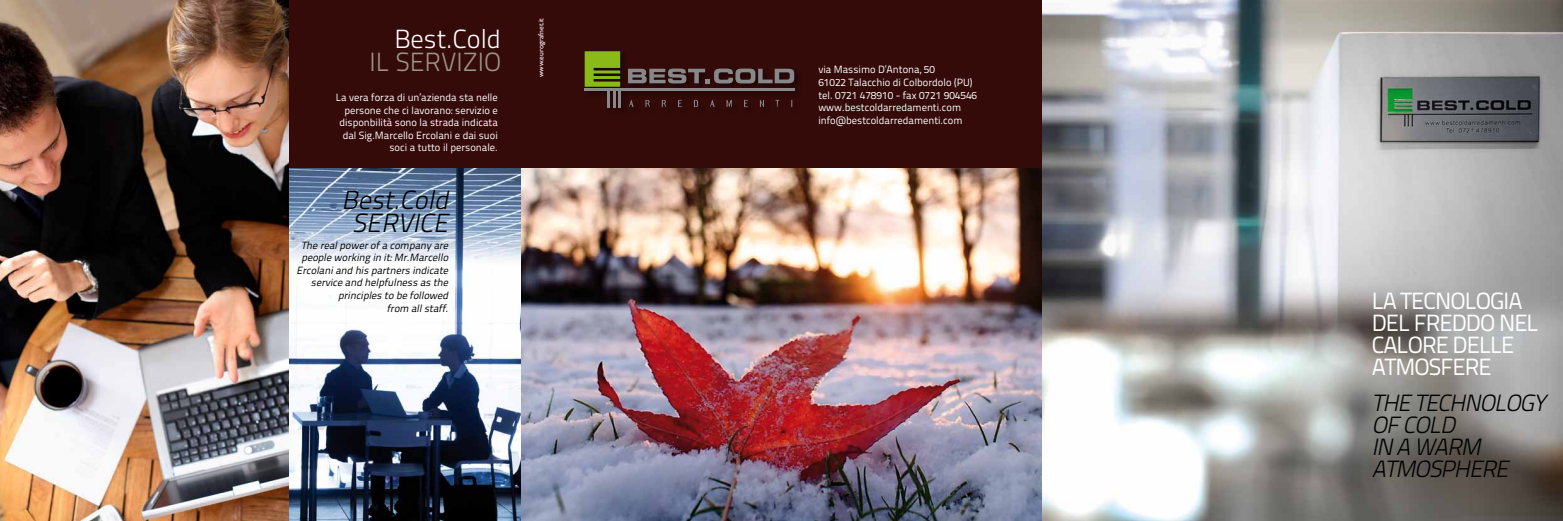
<style>
.page{position:relative;width:1563px;height:521px;background:#fff}
.page>*{position:absolute;margin:0;border:0;box-sizing:border-box;transform-origin:0 0}
.t1{font:italic 300 26.25px/22.8px "Titillium Text 22 L";color:#000}
.t2{font:300 26.25px "Titillium Text 22 L";color:#9c9588}
.t3{font:300 26.25px "Titillium Text 22 L";color:#fff}
.t4{font:23.45px/21.9px "Titillium Text 22 L";letter-spacing:-.04em;color:#fff}
.t5{font:italic 300 23.45px/21.9px "Titillium Text 22 L";color:#000}
.t6{font:10.5px/12.6px "Titillium Text 22 L";color:#fff}
.t7{font:italic 10.5px/12.6px "Titillium Text 22 L";letter-spacing:-.265em;color:#000;text-align:right}
.t8{font:7.61px "Gill Sans";color:#fff}
</style>
<div class="page">
<img style="left:1042px;top:0;width:521px;height:521px">
<img style="left:521px;top:167px;width:521px;height:354px">
<img style="left:289px;top:167px;width:232px;height:354px">
<div style="left:0;top:0;width:1042px;height:167px;background:#340b09"></div>
<div style="left:583px;top:50px;width:220px;height:67px;background:#000;opacity:.5"></div>
<svg style="left:628px;top:69px;width:166px;height:14px"></svg>
<hr style="left:618px;top:89px;width:3px;height:19px;background:#87888a">
<svg style="left:585px;top:51px;width:35px;height:57px"></svg>
<hr style="left:607px;top:89px;width:3px;height:19px;background:#87888a">
<hr style="left:585px;top:88px;width:210px;height:3px;background:#87888a">
<svg style="left:629px;top:100px;width:4px;height:7px"></svg>
<svg style="left:645px;top:100px;width:5px;height:7px"></svg>
<svg style="left:662px;top:100px;width:4px;height:7px"></svg>
<svg style="left:678px;top:100px;width:4px;height:7px"></svg>
<svg style="left:694px;top:100px;width:4px;height:7px"></svg>
<svg style="left:710px;top:100px;width:4px;height:7px"></svg>
<svg style="left:726px;top:100px;width:6px;height:7px"></svg>
<svg style="left:744px;top:100px;width:4px;height:7px"></svg>
<svg style="left:760px;top:100px;width:4px;height:7px"></svg>
<svg style="left:775px;top:100px;width:4px;height:7px"></svg>
<img style="left:0;top:0;width:289px;height:521px">
<h1 class="t3" style="left:394px;top:19px;width:108px">Best.Cold</h1>
<h1 class="t2" style="left:370px;top:42px;width:119px">IL SERVIZIO</h1>
<p class="t6" style="left:336px;top:90px;width:163px;text-align:right">La vera forza di un’azienda sta nelle persone che ci lavorano: servizio e disponbilità sono la strada indicata dal Sig.Marcello Ercolani e dai suoi soci a tutto il personale.</p>
<h1 class="t1" style="left:352px;top:187px;width:104px;text-indent:-11px">BEST.COLD<br>SERVICE</h1>
<p class="t7" style="left:297px;top:238px;width:156px">The realpowerofa companyare people working in it:Mr.Marcello<br>Ercolaniand hispartnersindicate service and helpfulnessasthe principlesto be followed<br>from allstaff.</p>
<p class="t8" style="left:536px;top:77px;width:61px;rotate:-90deg">www.eurografnet.it</p>
<p class="t6" style="left:818px;top:63px;width:160px">via Massimo D’Antona, 50<br>61022 Talacchio di Colbordolo (PU) tel. 0721 478910 - fax 0721 904546 www.bestcoldarredamenti.com info@bestcoldarredamenti.com</p>
<h2 class="t4" style="left:1371px;top:288px;width:162px">La tecnologia del freddo nel calore delle atmosfere</h2>
<h2 class="t5" style="left:1371px;top:391px;width:182px">THETECHNOLOGY<br>OFCOLD<br>IN AWARM<br>ATMOSPHERE</h2>
</div>
